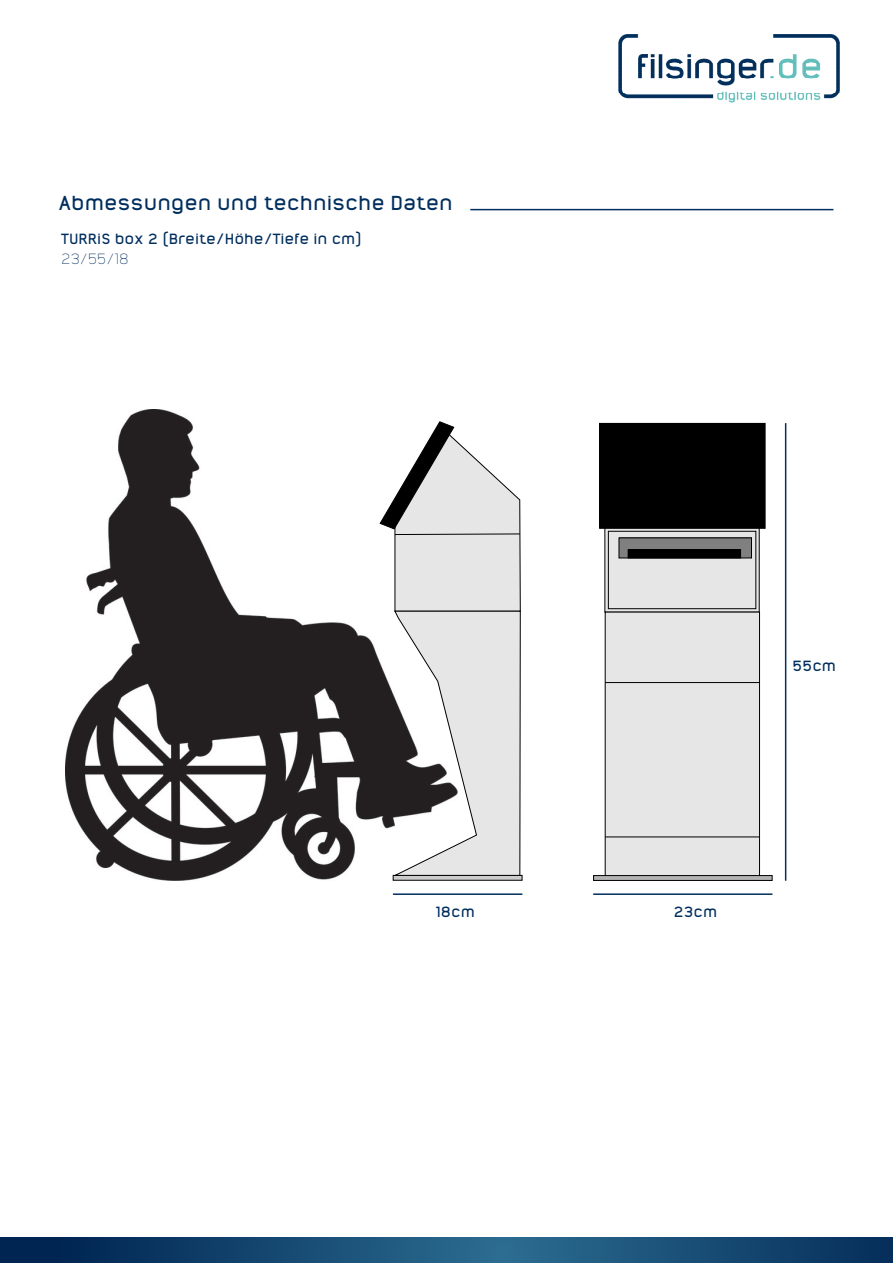
<style>
.page{position:relative;width:893px;height:1263px;background:#fff}
.page>*{position:absolute;margin:0;border:0;box-sizing:border-box;transform-origin:0 0}
.Typeface_-_body_-_Se{font:19.5px "Nordstern Dunkel";color:#002e5e}
.Typeface_-_body_-_Se-2{font:14.25px "Nordstern Dunkel";color:#002e5e}
.Typeface_-_body_-_Se-3{font:14.25px "Nordstern Hell";color:#002e5e}
</style>
<div class="page">
<img style="left:0;top:1237px;width:893px;height:26px">
<img style="left:618px;top:34px;width:222px;height:69px">
<svg style="left:144px;top:409px;width:643px;height:486px"></svg>
<img style="left:65px;top:410px;width:393px;height:470px">
<div style="left:393px;top:875px;width:129px;height:5px;background:#ccc"></div>
<svg style="left:379px;top:421px;width:142px;height:455px"></svg>
<div style="left:605px;top:433px;width:154px;height:179px;background:#e6e6e6"></div>
<div style="left:605px;top:612px;width:154px;height:265px;background:#e6e6e6"></div>
<div style="left:605px;top:612px;width:155px;height:265px;border:1px solid #000"></div>
<div style="left:594px;top:875px;width:178px;height:5px;background:#b3b3b3"></div>
<div style="left:593px;top:875px;width:179px;height:6px;border:1px solid #000"></div>
<hr style="left:605px;top:682px;width:154px;height:1px;background:#000">
<hr style="left:605px;top:837px;width:154px;height:1px;background:#000">
<div style="left:600px;top:423px;width:165px;height:105px;background:#000"></div>
<div style="left:599px;top:423px;width:166px;height:106px;border:1px solid #000"></div>
<div style="left:619px;top:538px;width:132px;height:20px;background:#808080"></div>
<div style="left:619px;top:537px;width:133px;height:21px;border:1px solid #000"></div>
<div style="left:628px;top:550px;width:113px;height:8px;background:#000"></div>
<div style="left:628px;top:549px;width:113px;height:9px;border:1px solid #000"></div>
<div style="left:608px;top:531px;width:148px;height:78px;border:1px solid #000"></div>
<hr style="left:393px;top:893px;width:129px;height:2px;background:#002e5e">
<hr style="left:593px;top:893px;width:179px;height:2px;background:#002e5e">
<hr style="left:785px;top:423px;width:1px;height:458px;background:#002e5e">
<hr style="left:470px;top:209px;width:363px;height:1px;background:#002e5e">
<p class="Typeface_-_body_-_Se" style="left:58px;top:191px;width:396px">Abmessungen und technische Daten</p>
<p class="Typeface_-_body_-_Se-2" style="left:61px;top:230px;width:302px">TURRiS box 2 (Breite/Höhe/Tiefe in cm)</p>
<p class="Typeface_-_body_-_Se-3" style="left:61px;top:251px;width:69px">23/55/18</p>
<p class="Typeface_-_body_-_Se-2" style="left:793px;top:657px;width:45px">55cm</p>
<p class="Typeface_-_body_-_Se-2" style="left:436px;top:903px;width:41px">18cm</p>
<p class="Typeface_-_body_-_Se-2" style="left:674px;top:903px;width:45px">23cm</p>
</div>
